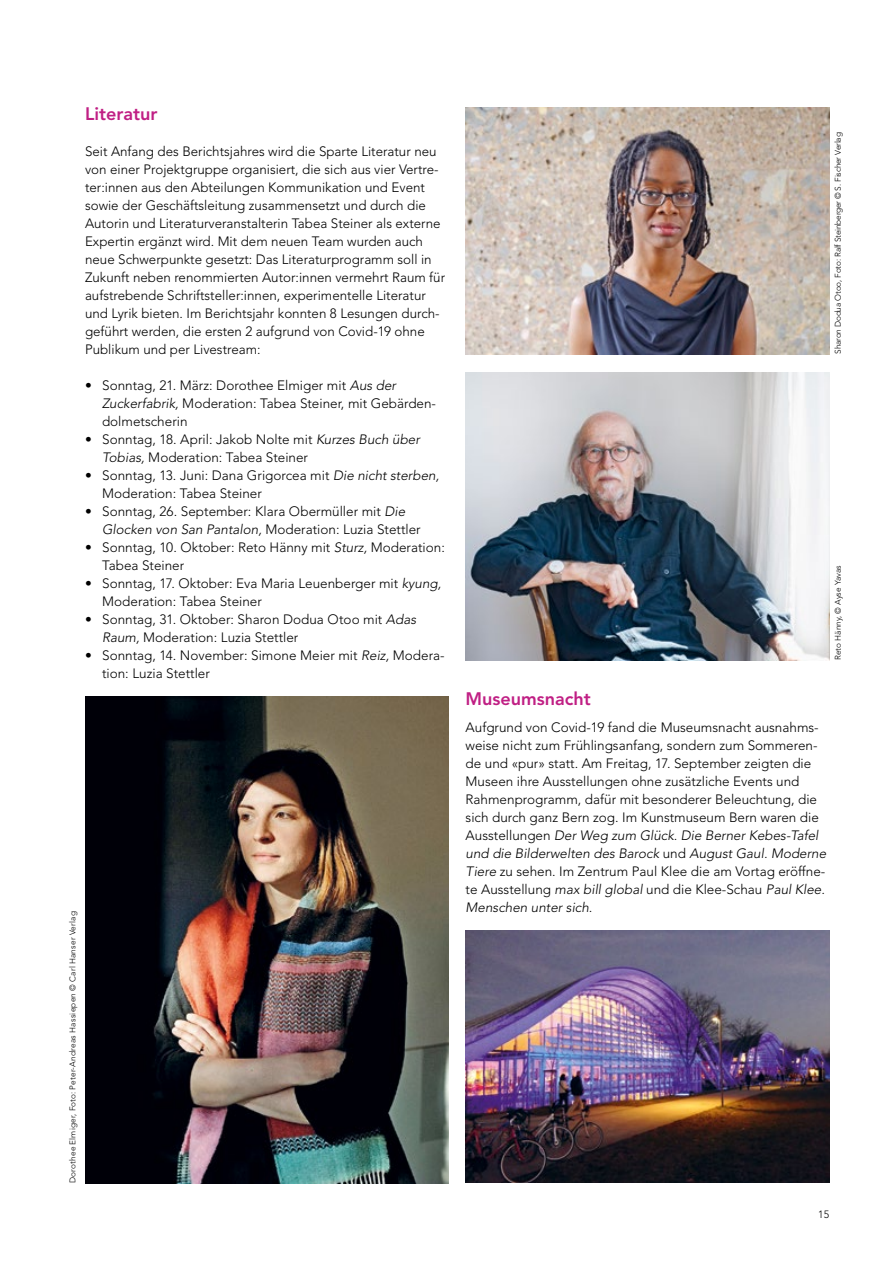
<style>
.page{position:relative;width:893px;height:1263px;background:#fff}
.page>*{position:absolute;margin:0;border:0;box-sizing:border-box;transform-origin:0 0}
.t1{font:800 18px "Avenir LT Std";color:#c01f84}
.t2{font:300 13.5px/18px "Avenir LT Std";color:#000}
.t3{font:300 10.5px "Avenir LT Std";color:#000}
.t4{font:300 8.25px "Avenir LT Std";letter-spacing:.025em;color:#000}
.t5{font:300 8.25px "Avenir LT Std";letter-spacing:-.02em;color:#000}
.t6{font:300 8.25px "Avenir LT Std";letter-spacing:.005em;color:#000}
.s1{font-style:italic}
</style>
<div class="page">
<img style="left:85px;top:696px;width:364px;height:487px">
<img style="left:466px;top:930px;width:363px;height:252px">
<img style="left:466px;top:107px;width:363px;height:247px">
<img style="left:466px;top:372px;width:363px;height:288px">
<h1 class="t1" style="left:85px;top:103px;width:74px">Literatur</h1>
<p class="t2" style="left:85px;top:142px;width:362px">Seit Anfang des Berichtsjahres wird die Sparte Literatur neu von einer Projektgruppe organisiert, die sich aus vier Vertre&shy;ter:innen aus den Abteilungen Kommunikation und Event sowie der Geschäftsleitung zusammensetzt und durch die Autorin und Literaturveranstalterin Tabea Steiner als externe Expertin ergänzt wird. Mit dem neuen Team wurden auch neue Schwerpunkte gesetzt: Das Literaturprogramm soll in Zukunft neben renommierten Autor:innen vermehrt Raum für aufstrebende Schriftsteller:innen, experimentelle Literatur und Lyrik bieten. Im Berichtsjahr konnten 8 Lesungen durch&shy;geführt werden, die ersten 2 aufgrund von Covid-19 ohne Publikum und per Livestream:</p>
<p class="t2" style="left:102px;top:376px;width:336px;text-indent:-17px">• Sonntag, 21. März: Dorothee Elmiger mit <span class="s1">Aus der<br>Zuckerfabrik,</span> Moderation: Tabea Steiner, mit Gebärden&shy;dolmetscherin</p>
<p class="t2" style="left:102px;top:430px;width:319px;text-indent:-17px">• Sonntag, 18. April: Jakob Nolte mit <span class="s1">Kurzes Buch über<br>Tobias,</span> Moderation: Tabea Steiner</p>
<p class="t2" style="left:102px;top:466px;width:339px;text-indent:-17px">• Sonntag, 13. Juni: Dana Grigorcea mit <span class="s1">Die nicht sterben,<br></span>Moderation: Tabea Steiner</p>
<p class="t2" style="left:102px;top:502px;width:320px;text-indent:-17px">• Sonntag, 26. September: Klara Obermüller mit <span class="s1">Die<br>Glocken von San Pantalon,</span> Moderation: Luzia Stettler</p>
<p class="t2" style="left:102px;top:538px;width:344px;text-indent:-17px">• Sonntag, 10. Oktober: Reto Hänny mit <span class="s1">Sturz,</span> Moderation:<br>Tabea Steiner</p>
<p class="t2" style="left:102px;top:574px;width:341px;text-indent:-17px">• Sonntag, 17. Oktober: Eva Maria Leuenberger mit <span class="s1">kyung,<br></span>Moderation: Tabea Steiner</p>
<p class="t2" style="left:102px;top:610px;width:316px;text-indent:-17px">• Sonntag, 31. Oktober: Sharon Dodua Otoo mit <span class="s1">Adas<br>Raum,</span> Moderation: Luzia Stettler</p>
<p class="t2" style="left:102px;top:646px;width:344px;text-indent:-17px">• Sonntag, 14. November: Simone Meier mit <span class="s1">Reiz,</span> Modera&shy;tion: Luzia Stettler</p>
<p class="t4" style="left:68px;top:1183px;width:274px;rotate:-90deg">Dorothee Elmiger, Foto: Peter-Andreas Hassiepen © Carl Hanser Verlag</p>
<p class="t5" style="left:833px;top:354px;width:223px;rotate:-90deg">Sharon Dodua Otoo, Foto: Ralf Steinberger © S. Fischer Verlag</p>
<p class="t6" style="left:833px;top:660px;width:97px;rotate:-90deg">Reto Hänny, © Ayse Yavas</p>
<h1 class="t1" style="left:466px;top:688px;width:127px">Museumsnacht</h1>
<p class="t2" style="left:466px;top:718px;width:362px">Aufgrund von Covid-19 fand die Museumsnacht ausnahms&shy;weise nicht zum Frühlingsanfang, sondern zum Sommeren&shy;de und «pur» statt. Am Freitag, 17. September zeigten die Museen ihre Ausstellungen ohne zusätzliche Events und Rahmenprogramm, dafür mit besonderer Beleuchtung, die sich durch ganz Bern zog. Im Kunstmuseum Bern waren die Ausstellungen <span class="s1">Der Weg zum Glück. Die Berner Kebes-Tafel und die Bilderwelten des Barock</span> und <span class="s1">August Gaul. Moderne Tiere</span> zu sehen. Im Zentrum Paul Klee die am Vortag eröffne&shy;te Ausstellung <span class="s1">max bill global</span> und die Klee-Schau <span class="s1">Paul Klee.<br>Menschen unter sich.</span></p>
<p class="t3" style="left:818px;top:1208px;width:12px">15</p>
</div>
